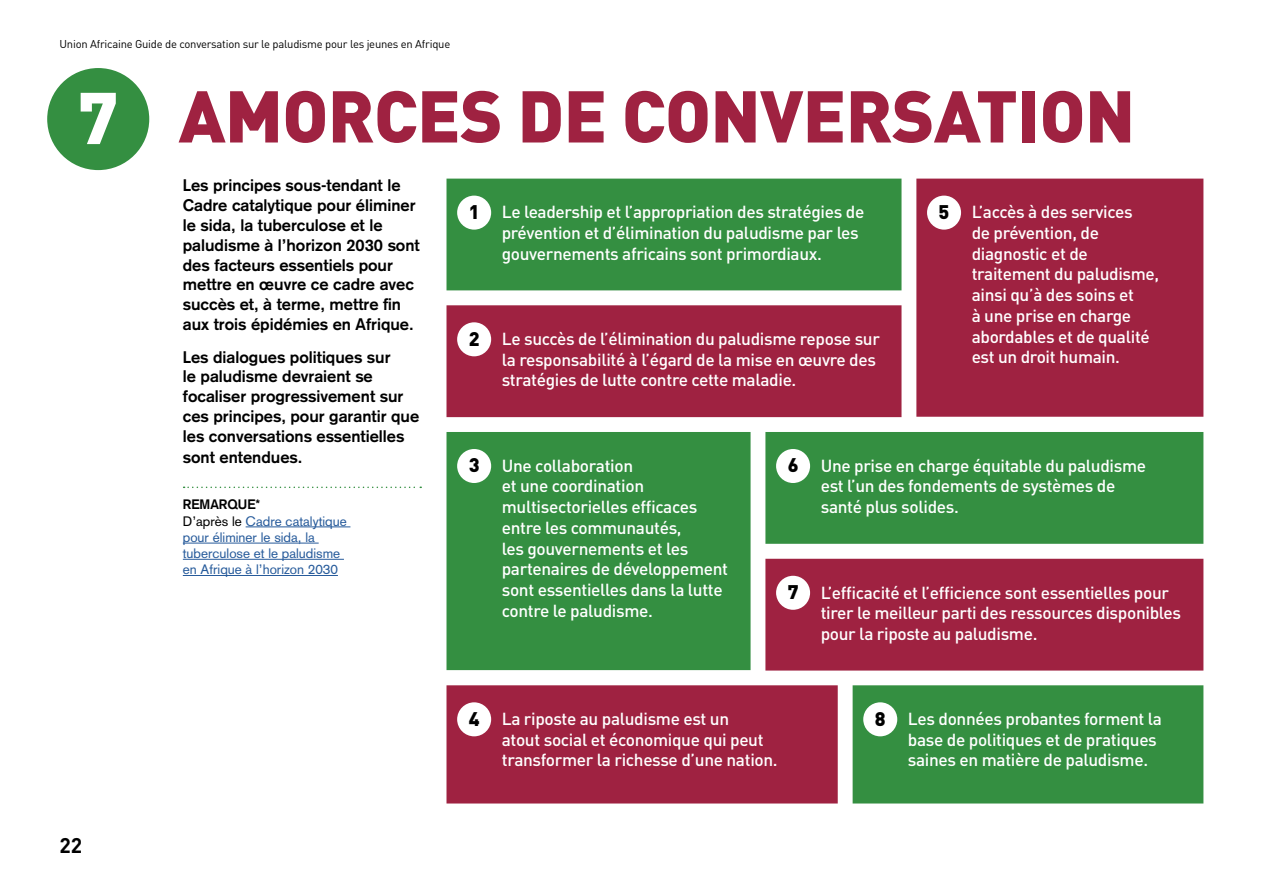
<style>
.page{position:relative;width:1263px;height:893px;background:#fff}
.page>*{position:absolute;margin:0;border:0;box-sizing:border-box;transform-origin:0 0}
.t1{font:900 72px "DIN";letter-spacing:-.01em;color:#9f2241}
.t2{font:700 21px "DINOT";color:#000}
.t3{font:500 17.25px/20.7px "DIN";letter-spacing:-.02em;color:#fff}
.t4{font:700 16.5px/19.8px "Akzidenz Grotesk";color:#000}
.t5{font:13.5px/16.2px "Akzidenz Grotesk";color:#275b9b}
.t6{font:11.25px "DINOT";letter-spacing:-.02em;color:#000}
.s1{color:#fff}
.s2{font-weight:700;color:#000}
.s3{color:#000}
.s4{font-weight:900;font-size:19.5px;color:#000}
</style>
<div class="page">
<svg style="left:184px;top:487px;width:237px;height:1px"></svg>
<hr style="left:246px;top:527px;width:104px;height:1px;background:#275b9b">
<hr style="left:183px;top:543px;width:136px;height:1px;background:#275b9b">
<hr style="left:183px;top:559px;width:161px;height:1px;background:#275b9b">
<hr style="left:183px;top:575px;width:155px;height:1px;background:#275b9b">
<div style="left:47px;top:68px;width:102px;height:102px;background:#348f41;border-radius:50%"></div>
<div style="left:446px;top:685px;width:392px;height:118px;background:#9f2241"></div>
<div style="left:457px;top:702px;width:34px;height:34px;background:#fff;border-radius:50%"></div>
<div style="left:765px;top:432px;width:438px;height:112px;background:#348f41"></div>
<div style="left:776px;top:449px;width:34px;height:34px;background:#fff;border-radius:50%"></div>
<div style="left:765px;top:559px;width:438px;height:112px;background:#9f2241"></div>
<div style="left:776px;top:576px;width:34px;height:34px;background:#fff;border-radius:50%"></div>
<div style="left:446px;top:432px;width:304px;height:238px;background:#348f41"></div>
<div style="left:457px;top:449px;width:34px;height:34px;background:#fff;border-radius:50%"></div>
<div style="left:446px;top:305px;width:455px;height:112px;background:#9f2241"></div>
<div style="left:457px;top:322px;width:34px;height:34px;background:#fff;border-radius:50%"></div>
<div style="left:446px;top:179px;width:455px;height:111px;background:#348f41"></div>
<div style="left:457px;top:196px;width:34px;height:34px;background:#fff;border-radius:50%"></div>
<div style="left:916px;top:179px;width:287px;height:238px;background:#9f2241"></div>
<div style="left:927px;top:196px;width:34px;height:34px;background:#fff;border-radius:50%"></div>
<div style="left:853px;top:685px;width:350px;height:118px;background:#348f41"></div>
<div style="left:863px;top:702px;width:34px;height:34px;background:#fff;border-radius:50%"></div>
<p class="t6" style="left:60px;top:37px;width:392px">Union Africaine Guide de conversation sur le paludisme pour les jeunes en Afrique</p>
<h1 class="t1" style="left:78px;top:68px;width:1058px"><span class="s1">7</span> AMORCES DE CONVERSATION</h1>
<p class="t2" style="left:60px;top:832px;width:24px">22</p>
<p class="t4" style="left:183px;top:176px;width:238px">Les principes sous-tendant le<br>Cadre catalytique pour éliminer le sida, la tuberculose et le paludisme à l’horizon 2030 sont des facteurs essentiels pour mettre en œuvre ce cadre avec succès et, à terme, mettre fin aux trois épidémies en Afrique.</p>
<p class="t4" style="left:183px;top:347px;width:238px">Les dialogues politiques sur<br>le paludisme devraient se focaliser progressivement sur ces principes, pour garantir que les conversations essentielles</p>
<p class="t4" style="left:183px;top:448px;width:121px">sont entendues.</p>
<p class="t5" style="left:183px;top:496px;width:165px"><span class="s2">REMARQUE*<br></span><span class="s3">D’après le</span> Cadre catalytique pour éliminer le sida, la tuberculose et le paludisme en Afrique à l’horizon 2030</p>
<p class="t3" style="left:502px;top:201px;width:364px;text-indent:-33px"><span class="s4">1</span> Le leadership et l’appropriation des stratégies de prévention et d’élimination du paludisme par les gouvernements africains sont primordiaux.</p>
<p class="t3" style="left:972px;top:201px;width:189px;text-indent:-33px"><span class="s4">5</span> L’accès à des services<br>de prévention, de diagnostic et de traitement du paludisme, ainsi qu’à des soins et<br>à une prise en charge abordables et de qualité est un droit humain.</p>
<p class="t3" style="left:502px;top:328px;width:380px;text-indent:-33px"><span class="s4">2</span> Le succès de l’élimination du paludisme repose sur la responsabilité à l’égard de la mise en œuvre des stratégies de lutte contre cette maladie.</p>
<p class="t3" style="left:502px;top:455px;width:228px;text-indent:-33px"><span class="s4">3</span> Une collaboration<br>et une coordination multisectorielles efficaces entre les communautés,<br>les gouvernements et les partenaires de développement sont essentielles dans la lutte contre le paludisme.</p>
<p class="t3" style="left:821px;top:455px;width:327px;text-indent:-33px"><span class="s4">6</span> Une prise en charge équitable du paludisme est l’un des fondements de systèmes de santé plus solides.</p>
<p class="t3" style="left:821px;top:581px;width:362px;text-indent:-33px"><span class="s4">7</span> L’efficacité et l’efficience sont essentielles pour tirer le meilleur parti des ressources disponibles pour la riposte au paludisme.</p>
<p class="t3" style="left:502px;top:708px;width:277px;text-indent:-33px"><span class="s4">4</span> La riposte au paludisme est un<br>atout social et économique qui peut transformer la richesse d’une nation.</p>
<p class="t3" style="left:908px;top:708px;width:256px;text-indent:-33px"><span class="s4">8</span> Les données probantes forment la base de politiques et de pratiques saines en matière de paludisme.</p>
</div>
